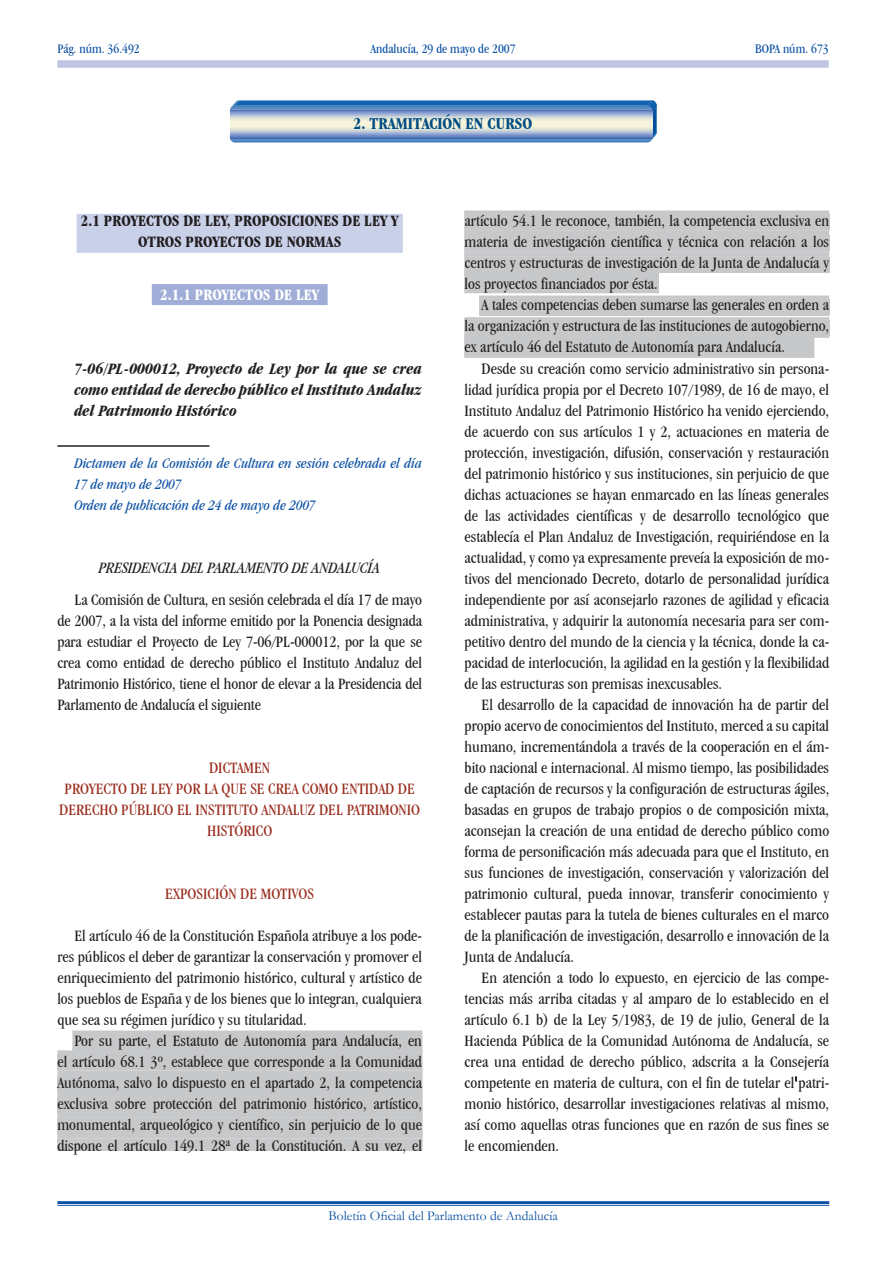
<style>
.page{position:relative;width:893px;height:1263px;background:#fff}
.page>*{position:absolute;margin:0;border:0;box-sizing:border-box;transform-origin:0 0}
.t1{font:700 17.25px "Garmd ITC Bk Cn BT";color:#014d84}
.t2{font:condensed 16.5px/21px "Garamond IT Cby BT";color:#231f20;text-align:justify}
.t3{font:condensed 16.5px/21px "Garamond IT Cby BT";color:#9b2f20;text-align:center}
.t4{font:italic 700 condensed 16.5px/21px "Garamond IT Cby BT";letter-spacing:-.005em;color:#231f20;text-align:justify}
.t5{font:700 condensed 16.5px/21px "Garamond IT Cby BT";color:#231f20;text-align:center}
.t6{font:italic condensed 16.5px "Garamond IT Cby BT";letter-spacing:-.01em;color:#231f20}
.t7{font:700 condensed 16.5px "Garamond IT Cby BT";color:#fff}
.t8{font:italic condensed 15px/21px "Garamond IT Cby BT";color:#094fa3}
.t9{font:condensed 13.5px "Garamond IT Cby BT";color:#094fa3}
.t10{font:13.5px "Garamond";color:#094fa3}
</style>
<div class="page">
<div style="left:77px;top:214px;width:326px;height:39px;background:#c9d1e9"></div>
<div style="left:152px;top:284px;width:176px;height:21px;background:#a0add7"></div>
<hr style="left:57px;top:445px;width:152px;height:2px;background:#231f20">
<svg style="left:230px;top:100px;width:427px;height:43px;background:#93aecc"></svg>
<svg style="left:57px;top:1030px;width:366px;height:120px;background:#c9cacc"></svg>
<div style="left:58px;top:1054px;width:364px;height:16px;background:#c7c8ca"></div>
<div style="left:57px;top:1076px;width:365px;height:15px;background:#c7c8ca"></div>
<div style="left:58px;top:1097px;width:364px;height:15px;background:#c7c8ca"></div>
<div style="left:58px;top:1118px;width:364px;height:15px;background:#c7c8ca"></div>
<div style="left:58px;top:1139px;width:364px;height:11px;background:#c7c8ca"></div>
<hr style="left:72px;top:1050px;width:350px;height:1px;background:#c7c8ca">
<svg style="left:464px;top:210px;width:365px;height:148px;background:#cdced0"></svg>
<div style="left:465px;top:340px;width:319px;height:16px;background:#c7c8ca"></div>
<hr style="left:464px;top:337px;width:350px;height:1px;background:#c7c8ca">
<div style="left:57px;top:60px;width:772px;height:8px;background:#bfc5e2"></div>
<hr style="left:57px;top:1201px;width:772px;height:2px;background:#094fa3">
<hr style="left:57px;top:1205px;width:772px;height:1px;background:#094fa3">
<p class="t9" style="left:57px;top:41px;width:84px">Pág. núm. 36.492</p>
<p class="t9" style="left:371px;top:41px;width:146px">Andalucía, 29 de mayo de 2007</p>
<p class="t9" style="left:755px;top:41px;width:75px">BOPA núm. 673</p>
<p class="t1" style="left:354px;top:113px;width:180px">2. TRAMITACIÓN EN CURSO</p>
<p class="t5" style="left:81px;top:210px;width:319px">2.1 PROYECTOS DE LEY, PROPOSICIONES DE LEY Y<br>OTROS PROYECTOS DE NORMAS</p>
<p class="t7" style="left:160px;top:285px;width:160px">2.1.1 PROYECTOS DE LEY</p>
<p class="t4" style="left:74px;top:357px;width:349px">7-06/PL-000012, Proyecto de Ley por la que se crea como entidad de derecho público el Instituto Andaluz del Patrimonio Histórico</p>
<p class="t8" style="left:74px;top:452px;width:349px">Dictamen de la Comisión de Cultura en sesión celebrada el día<br>17 de mayo de 2007<br>Orden de publicación de 24 de mayo de 2007</p>
<p class="t6" style="left:99px;top:558px;width:283px">PRESIDENCIA DEL PARLAMENTO DE ANDALUCÍA</p>
<p class="t2" style="left:57px;top:589px;width:366px;text-indent:17px">La Comisión de Cultura, en sesión celebrada el día 17 de mayo de 2007, a la vista del informe emitido por la Ponencia designada para estudiar el Proyecto de Ley 7-06/PL-000012, por la que se crea como entidad de derecho público el Instituto Andaluz del Patrimonio Histórico, tiene el honor de elevar a la Presidencia del Parlamento de Andalucía el siguiente</p>
<p class="t3" style="left:59px;top:757px;width:362px">DICTAMEN<br>PROYECTO DE LEY POR LA QUE SE CREA COMO ENTIDAD DE<br>DERECHO PÚBLICO EL INSTITUTO ANDALUZ DEL PATRIMONIO<br>HISTÓRICO</p>
<p class="t3" style="left:165px;top:883px;width:150px">EXPOSICIÓN DE MOTIVOS</p>
<p class="t2" style="left:57px;top:925px;width:366px;text-indent:17px">El artículo 46 de la Constitución Española atribuye a los pode&shy;res públicos el deber de garantizar la conservación y promover el enriquecimiento del patrimonio histórico, cultural y artístico de los pueblos de España y de los bienes que lo integran, cualquiera que sea su régimen jurídico y su titularidad.</p>
<p class="t2" style="left:57px;top:1030px;width:366px;text-indent:17px">Por su parte, el Estatuto de Autonomía para Andalucía, en el artículo 68.1 3º, establece que corresponde a la Comunidad Autónoma, salvo lo dispuesto en el apartado 2, la competencia exclusiva sobre protección del patrimonio histórico, artístico, monumental, arqueológico y científico, sin perjuicio de lo que dispone el artículo 149.1 28ª de la Constitución. A su vez, el</p>
<p class="t2" style="left:465px;top:211px;width:366px">artículo 54.1 le reconoce, también, la competencia exclusiva en materia de investigación científica y técnica con relación a los centros y estructuras de investigación de la Junta de Andalucía y los proyectos financiados por ésta.</p>
<p class="t2" style="left:465px;top:295px;width:366px;text-indent:17px">A tales competencias deben sumarse las generales en orden a la organización y estructura de las instituciones de autogobierno, ex artículo 46 del Estatuto de Autonomía para Andalucía.</p>
<p class="t2" style="left:465px;top:358px;width:366px;text-indent:17px">Desde su creación como servicio administrativo sin persona&shy;lidad jurídica propia por el Decreto 107/1989, de 16 de mayo, el Instituto Andaluz del Patrimonio Histórico ha venido ejerciendo, de acuerdo con sus artículos 1 y 2, actuaciones en materia de protección, investigación, difusión, conservación y restauración del patrimonio histórico y sus instituciones, sin perjuicio de que dichas actuaciones se hayan enmarcado en las líneas generales de las actividades científicas y de desarrollo tecnológico que establecía el Plan Andaluz de Investigación, requiriéndose en la actualidad, y como ya expresamente preveía la exposición de mo&shy;tivos del mencionado Decreto, dotarlo de personalidad jurídica independiente por así aconsejarlo razones de agilidad y eficacia administrativa, y adquirir la autonomía necesaria para ser com&shy;petitivo dentro del mundo de la ciencia y la técnica, donde la ca&shy;pacidad de interlocución, la agilidad en la gestión y la flexibilidad de las estructuras son premisas inexcusables.</p>
<p class="t2" style="left:465px;top:694px;width:366px;text-indent:17px">El desarrollo de la capacidad de innovación ha de partir del propio acervo de conocimientos del Instituto, merced a su capital humano, incrementándola a través de la cooperación en el ám&shy;bito nacional e internacional. Al mismo tiempo, las posibilidades de captación de recursos y la configuración de estructuras ágiles, basadas en grupos de trabajo propios o de composición mixta, aconsejan la creación de una entidad de derecho público como forma de personificación más adecuada para que el Instituto, en sus funciones de investigación, conservación y valorización del patrimonio cultural, pueda innovar, transferir conocimiento y establecer pautas para la tutela de bienes culturales en el marco de la planificación de investigación, desarrollo e innovación de la Junta de Andalucía.</p>
<p class="t2" style="left:465px;top:967px;width:366px;text-indent:17px">En atención a todo lo expuesto, en ejercicio de las compe&shy;tencias más arriba citadas y al amparo de lo establecido en el artículo 6.1 b) de la Ley 5/1983, de 19 de julio, General de la Hacienda Pública de la Comunidad Autónoma de Andalucía, se crea una entidad de derecho público, adscrita a la Consejería competente en materia de cultura, con el fin de tutelar el patri&shy;monio histórico, desarrollar investigaciones relativas al mismo, así como aquellas otras funciones que en razón de sus fines se le encomienden.</p>
<p class="t10" style="left:329px;top:1207px;width:231px">Boletín Oficial del Parlamento de Andalucía</p>
</div>
